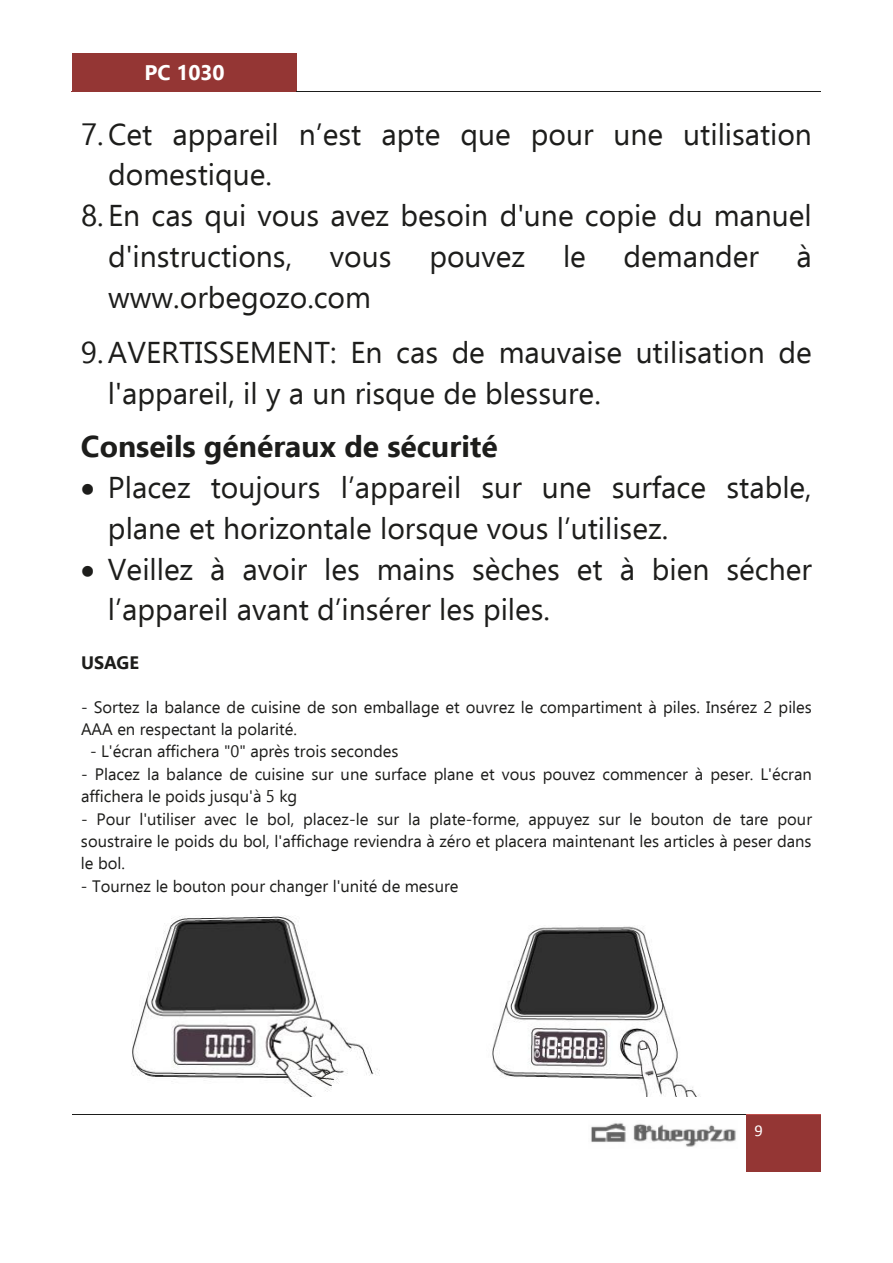
<style>
.page{position:relative;width:893px;height:1263px;background:#fff}
.page>*{position:absolute;margin:0;border:0;box-sizing:border-box;transform-origin:0 0}
.t1{font:30px/40.7px "Ebrima";color:#1d1d1b}
.t2{font:700 30px "Ebrima";color:#1d1d1b}
.t3{font:700 21px "Ebrima";color:#fff}
.t4{font:700 18px "Ebrima";color:#1d1d1b}
.t5{font:16.5px/22.5px "Ebrima";color:#1d1d1b}
.t6{font:16.5px "Calibri";color:#fff}
</style>
<div class="page">
<div style="left:72px;top:58px;width:9px;height:27px;background:#943634"></div>
<div style="left:288px;top:58px;width:9px;height:27px;background:#943634"></div>
<div style="left:81px;top:59px;width:207px;height:26px;background:#943634"></div>
<div style="left:72px;top:53px;width:225px;height:5px;background:#943634"></div>
<div style="left:72px;top:85px;width:225px;height:6px;background:#943634"></div>
<hr style="left:71px;top:91px;width:226px;height:1px;background:#943634">
<hr style="left:297px;top:91px;width:524px;height:1px;background:#1d1d1b">
<img style="left:591px;top:1123px;width:145px;height:24px">
<div style="left:746px;top:1120px;width:9px;height:20px;background:#943634"></div>
<div style="left:812px;top:1120px;width:9px;height:20px;background:#943634"></div>
<div style="left:746px;top:1140px;width:75px;height:32px;background:#943634"></div>
<div style="left:755px;top:1120px;width:57px;height:20px;background:#943634"></div>
<hr style="left:72px;top:1114px;width:674px;height:1px;background:#1d1d1b">
<hr style="left:747px;top:1114px;width:74px;height:1px;background:#c0504d">
<div style="left:747px;top:1115px;width:74px;height:5px;background:#943634"></div>
<img style="left:131px;top:915px;width:249px;height:181px">
<img style="left:492px;top:926px;width:205px;height:170px">
<p class="t3" style="left:145px;top:57px;width:82px">PC 1030</p>
<h1 class="t1" style="left:108px;top:113px;width:705px;text-indent:-27px">7.Cet appareil n’est apte que pour une utilisation domestique.</h1>
<h1 class="t1" style="left:108px;top:195px;width:705px;text-indent:-27px">8. En cas qui vous avez besoin d'une copie du manuel d'instructions, vous</h1>
<h1 class="t1" style="left:429px;top:235px;width:97px">pouvez</h1>
<h1 class="t1" style="left:563px;top:235px;width:24px">le</h1>
<h1 class="t1" style="left:624px;top:235px;width:137px">demander</h1>
<h1 class="t1" style="left:797px;top:235px;width:17px">à</h1>
<h1 class="t1" style="left:81px;top:269px;width:732px;line-height:55.8px;text-indent:27px">www.orbegozo.com<br>9.AVERTISSEMENT: En cas de mauvaise utilisation de</h1>
<h1 class="t1" style="left:108px;top:373px;width:494px">l'appareil, il y a un risque de blessure.</h1>
<h1 class="t2" style="left:81px;top:424px;width:418px">Conseils généraux de sécurité</h1>
<h1 class="t1" style="left:108px;top:466px;width:705px;text-indent:-27px">• Placez toujours l’appareil sur une surface stable, plane et horizontale lorsque vous l’utilisez.</h1>
<h1 class="t1" style="left:108px;top:548px;width:705px;text-indent:-27px">• Veillez à avoir les mains sèches et à bien sécher l’appareil avant d’insérer les piles.</h1>
<p class="t4" style="left:81px;top:649px;width:60px">USAGE</p>
<p class="t5" style="left:81px;top:695px;width:732px">- Sortez la balance de cuisine de son emballage et ouvrez le compartiment à piles. Insérez 2 piles<br>AAA en respectant la polarité.</p>
<p class="t5" style="left:90px;top:740px;width:310px">- L'écran affichera "0" après trois secondes</p>
<p class="t5" style="left:81px;top:762px;width:732px">- Placez la balance de cuisine sur une surface plane et vous pouvez commencer à peser. L'écran affichera le poids jusqu'à 5 kg</p>
<p class="t5" style="left:81px;top:807px;width:733px;text-align:justify">- Pour l'utiliser avec le bol, placez-le sur la plate-forme, appuyez sur le bouton de tare pour soustraire le poids du bol, l'affichage reviendra à zéro et placera maintenant les articles à peser dans le bol.</p>
<p class="t5" style="left:81px;top:875px;width:379px">- Tournez le bouton pour changer l'unité de mesure</p>
<p class="t6" style="left:755px;top:1119px;width:10px">9</p>
</div>
